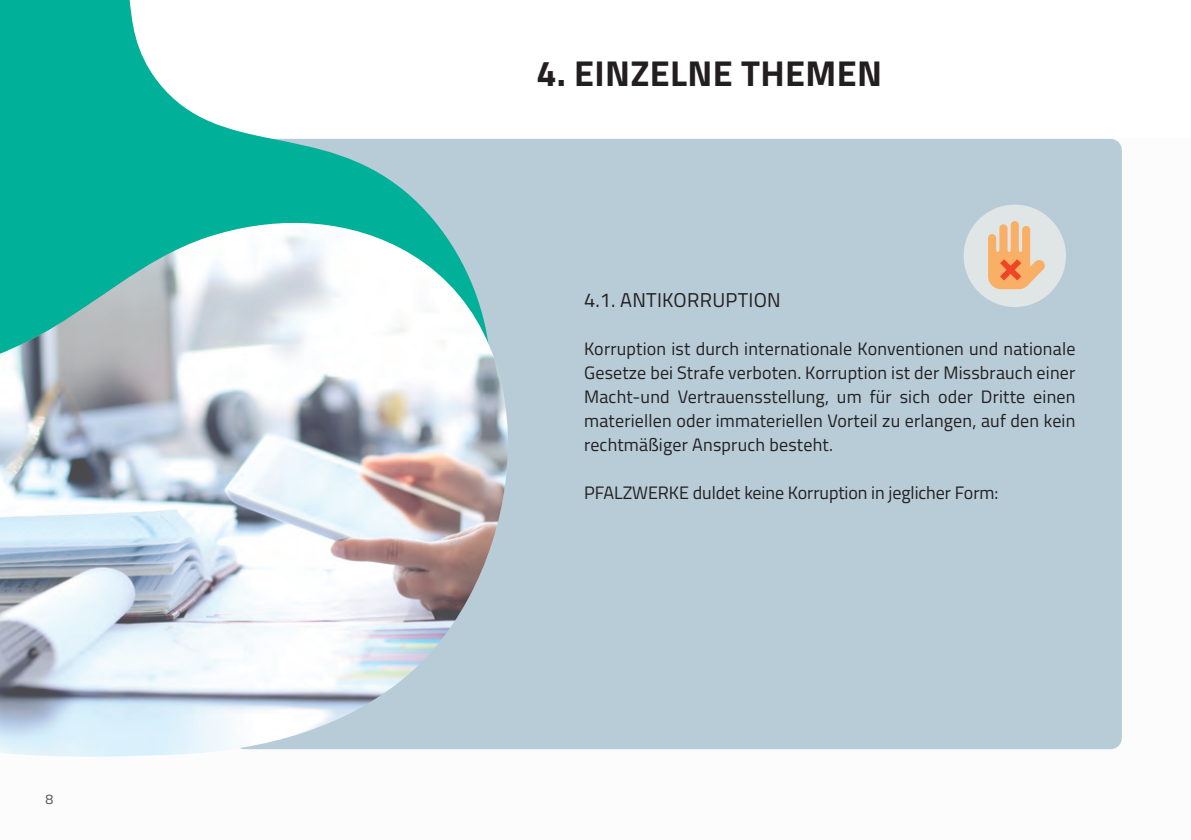
<style>
.page{position:relative;width:1191px;height:840px;background:#fff}
.page>*{position:absolute;margin:0;border:0;box-sizing:border-box;transform-origin:0 0}
.t1{font:700 36px "Titillium Web";letter-spacing:.01em;color:#231f20}
.t2{font:20px "Titillium Web";letter-spacing:.015em;color:#231f20}
.t3{font:18px/24px "Titillium Web";letter-spacing:-.005em;color:#231f20;text-align:justify}
.t4{font:14px "Titillium Web";color:#57585a}
</style>
<div class="page">
<div style="left:233px;top:139px;width:888px;height:609px;background:#b7ccd7;border-radius:11px"></div>
<svg style="left:0;top:0;width:522px;height:216px"></svg>
<div style="left:963px;top:204px;width:103px;height:103px;background:#dfe6e5;border-radius:50%"></div>
<svg style="left:988px;top:221px;width:57px;height:68px"></svg>
<svg style="left:0;top:216px;width:556px;height:534px"></svg>
<img style="left:0;top:223px;width:510px;height:534px">
<p class="t4" style="left:45px;top:788px;width:9px">8</p>
<h1 class="t1" style="left:536px;top:46px;width:347px">4. EINZELNE THEMEN</h1>
<p class="t2" style="left:584px;top:285px;width:198px">4.1. ANTIKORRUPTION</p>
<p class="t3" style="left:584px;top:336px;width:493px">Korruption ist durch internationale Konventionen und nationale Gesetze bei Strafe verboten. Korruption ist der Missbrauch einer Macht-und Vertrauensstellung, um für sich oder Dritte einen materiellen oder immateriellen Vorteil zu erlangen, auf den kein rechtmäßiger Anspruch besteht.</p>
<p class="t3" style="left:584px;top:480px;width:416px">PFALZWERKE duldet keine Korruption in jeglicher Form:</p>
</div>
